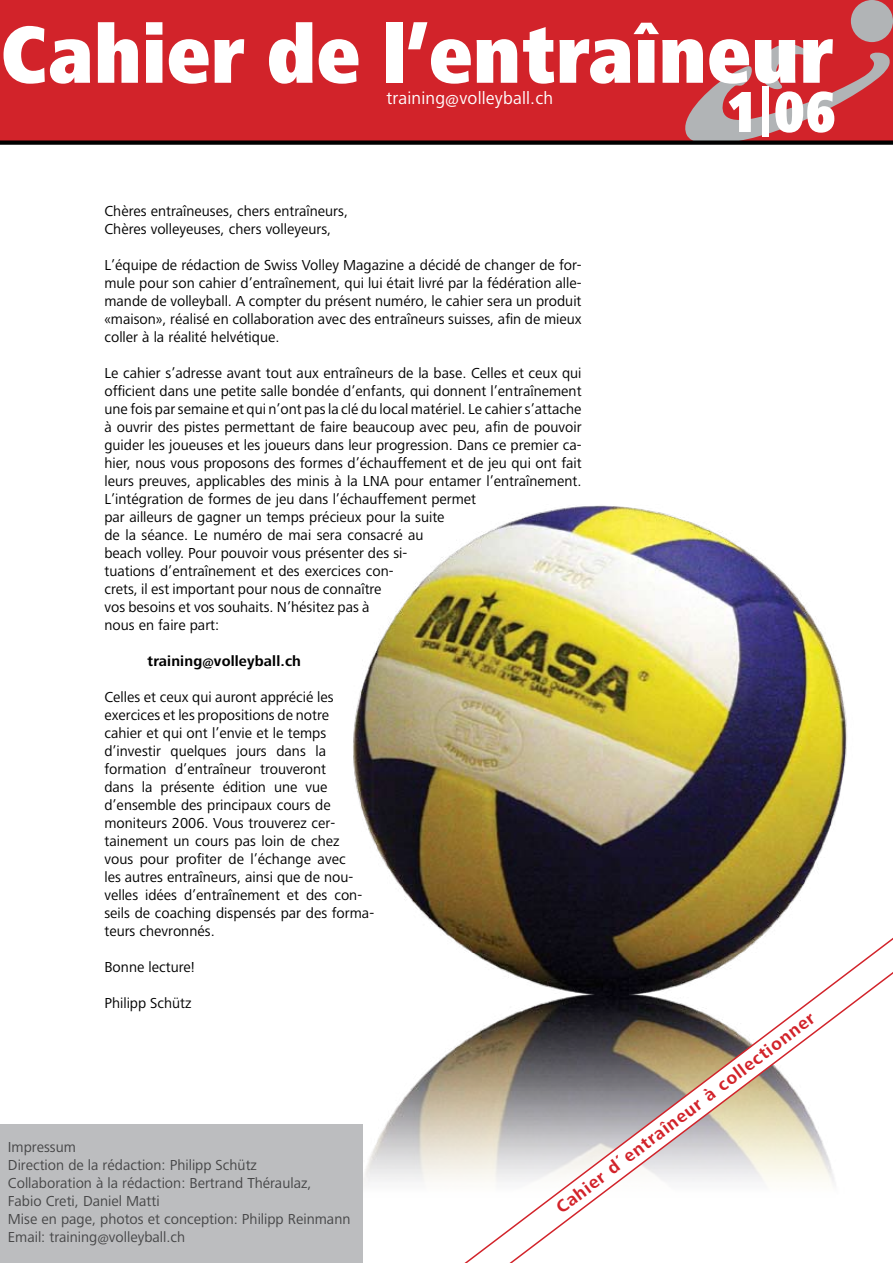
<style>
.page{position:relative;width:893px;height:1263px;background:#fff}
.page>*{position:absolute;margin:0;border:0;box-sizing:border-box;transform-origin:0 0}
.t1{font:900 condensed 84px "Frutiger Next LT";color:#fff}
.t2{font:900 condensed 60px "Frutiger Next LT";color:#fff}
.t3{font:700 18px "Frutiger Next LT";color:#d2232a}
.t4{font:18px "Frutiger Next LT";letter-spacing:.01em;color:#fff}
.t5{font:15px/18px "Frutiger Next LT";color:#000}
.t6{font:15px/18px "Frutiger Next LT";color:#464647}
.t7{font:700 15px "Frutiger Next LT";letter-spacing:.01em;color:#000}
.s1{font-size:51px}
</style>
<div class="page">
<img style="left:311px;top:505px;width:536px;height:693px">
<svg style="left:443px;top:924px;width:450px;height:339px"></svg>
<div style="left:0;top:0;width:893px;height:144px;background:#d2232a"></div>
<div style="left:851px;top:0;width:42px;height:42px;background:#b1b4b6;border-radius:50%"></div>
<svg style="left:685px;top:41px;width:205px;height:99px"></svg>
<div style="left:0;top:140px;width:893px;height:5px;background:#000"></div>
<div style="left:0;top:1125px;width:362px;height:138px;background:#bcbdbf"></div>
<h1 class="t1" style="left:0;top:7px;width:835px">Cahier de l’entraîneur</h1>
<h2 class="t2" style="left:727px;top:78px;width:111px">1<span class="s1">|</span>06</h2>
<p class="t4" style="left:386px;top:88px;width:168px">training@volleyball.ch</p>
<p class="t5" style="left:104px;top:202px;width:245px">Chères entraîneuses, chers entraîneurs,<br>Chères volleyeuses, chers volleyeurs,</p>
<p class="t5" style="left:104px;top:256px;width:479px;text-align:justify">L’équipe de rédaction de Swiss Volley Magazine a décidé de changer de for&shy;mule pour son cahier d’entraînement, qui lui était livré par la fédération alle&shy;mande de volleyball. A compter du présent numéro, le cahier sera un produit «maison», réalisé en collaboration avec des entraîneurs suisses, afin de mieux coller à la réalité helvétique.</p>
<p class="t5" style="left:104px;top:364px;width:479px">Le cahier s’adresse avant tout aux entraîneurs de la base. Celles et ceux qui officient dans une petite salle bondée d’enfants, qui donnent l’entraînement une fois par semaine et qui n’ont pas la clé du local matériel. Le cahier s’attache à ouvrir des pistes permettant de faire beaucoup avec peu, afin de pouvoir guider les joueuses et les joueurs dans leur progression. Dans ce premier ca&shy;hier, nous vous proposons des formes d’échauffement et de jeu qui ont fait leurs preuves, applicables des minis à la LNA pour entamer l’entraînement.<br>L’intégration de formes de jeu dans l’échauffement permet<br>par ailleurs de gagner un temps précieux pour la suite<br>de la séance. Le numéro de mai sera consacré au<br>beach volley. Pour pouvoir vous présenter des si-<br>tuations d’entraînement et des exercices con-<br>crets, il est important pour nous de connaître<br>vos besoins et vos souhaits. N’hésitez pas à<br>nous en faire part:</p>
<p class="t7" style="left:148px;top:653px;width:155px">training@volleyball.ch</p>
<p class="t5" style="left:104px;top:688px;width:271px">Celles et ceux qui auront apprécié les exercices et les propositions de notre<br>cahier et qui ont l’envie et le temps d’investir quelques jours dans la formation d’entraîneur trouveront<br>dans la présente édition une vue d’ensemble des principaux cours de moniteurs 2006. Vous trouverez cer&shy;tainement un cours pas loin de chez<br>vous pour profiter de l’échange avec<br>les autres entraîneurs, ainsi que de nou&shy;velles idées d’entraînement et des con&shy;seils de coaching dispensés par des forma&shy;teurs chevronnés.</p>
<p class="t5" style="left:104px;top:958px;width:92px">Bonne lecture!</p>
<p class="t5" style="left:104px;top:994px;width:89px">Philipp Schütz</p>
<p class="t6" style="left:8px;top:1138px;width:344px">Impressum<br>Direction de la rédaction: Philipp Schütz<br>Collaboration à la rédaction: Bertrand Théraulaz,<br>Fabio Creti, Daniel Matti<br>Mise en page, photos et conception: Philipp Reinmann Email: training@volleyball.ch</p>
<p class="t3" style="left:552px;top:1201px;width:321px;rotate:-37deg">Cahier d´ entraîneur à collectionner</p>
</div>
